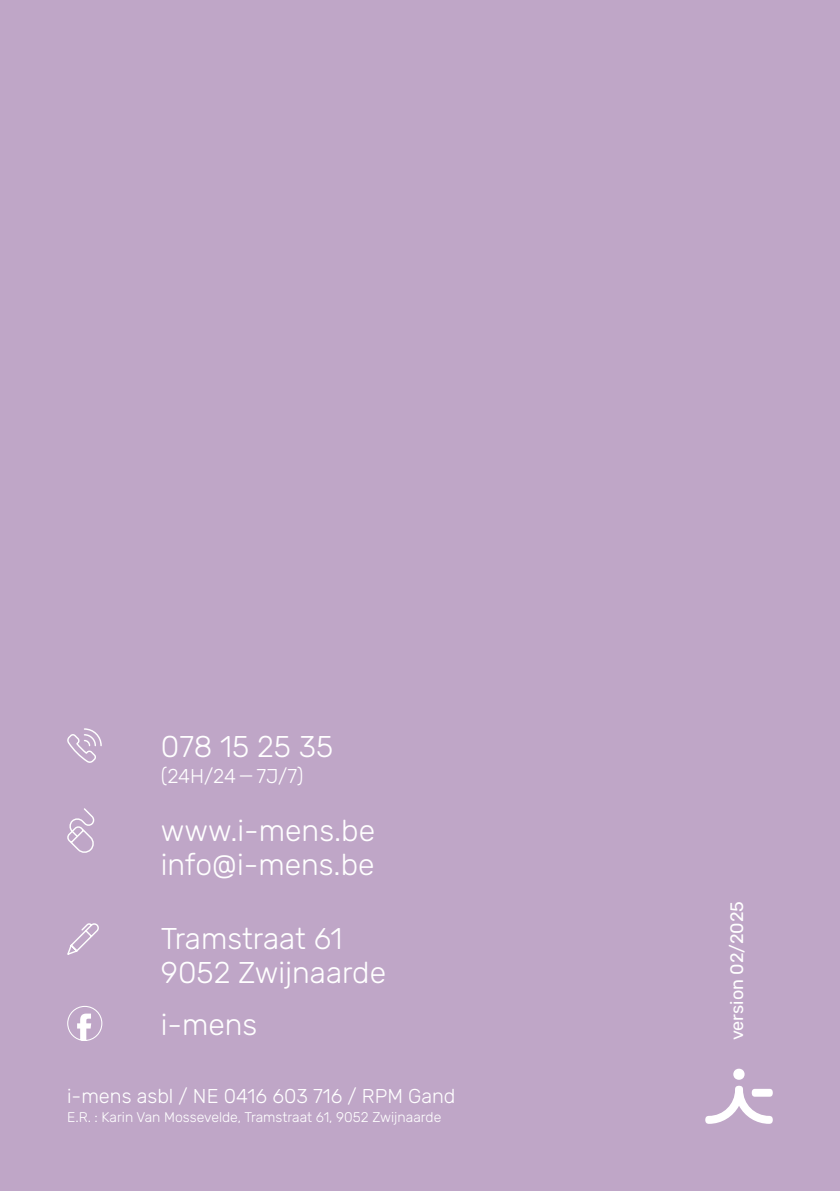
<style>
.page{position:relative;width:840px;height:1191px;background:#fff}
.page>*{position:absolute;margin:0;border:0;box-sizing:border-box;transform-origin:0 0}
.t1{font:300 30px/34px "Rubik";color:#fff}
.t2{font:300 20px "Rubik";color:#fff}
.t3{font:18px "Rubik";color:#fff}
.t4{font:300 14px "Rubik";color:#fff}
</style>
<div class="page">
<div style="left:0;top:0;width:839px;height:1191px;background:#bfa6c7"></div>
<svg style="left:67px;top:728px;width:35px;height:35px"></svg>
<svg style="left:67px;top:808px;width:28px;height:45px"></svg>
<svg style="left:67px;top:923px;width:32px;height:32px"></svg>
<svg style="left:67px;top:1006px;width:35px;height:35px"></svg>
<div style="left:733px;top:1068px;width:11px;height:11px;background:#fff;border-radius:50%"></div>
<svg style="left:705px;top:1085px;width:67px;height:38px"></svg>
<div style="left:751px;top:1088px;width:21px;height:8px;background:#fff;border-radius:4px"></div>
<p class="t1" style="left:161px;top:730px;width:174px">078 15 25 35</p>
<p class="t2" style="left:161px;top:765px;width:144px">(24H/24—7J/7)</p>
<p class="t1" style="left:161px;top:814px;width:216px">www.i-mens.be info@i-mens.be</p>
<p class="t1" style="left:161px;top:922px;width:226px">Tramstraat 61<br>9052 Zwijnaarde</p>
<p class="t1" style="left:161px;top:1008px;width:98px">i-mens</p>
<p class="t2" style="left:67px;top:1085px;width:389px">i-mens asbl / NE 0416 603 716 / RPM Gand</p>
<p class="t4" style="left:67px;top:1109px;width:375px">E.R. : Karin Van Mossevelde, Tramstraat 61, 9052 Zwijnaarde</p>
<p class="t3" style="left:726px;top:1040px;width:141px;rotate:-90deg">version 02/2025</p>
</div>
